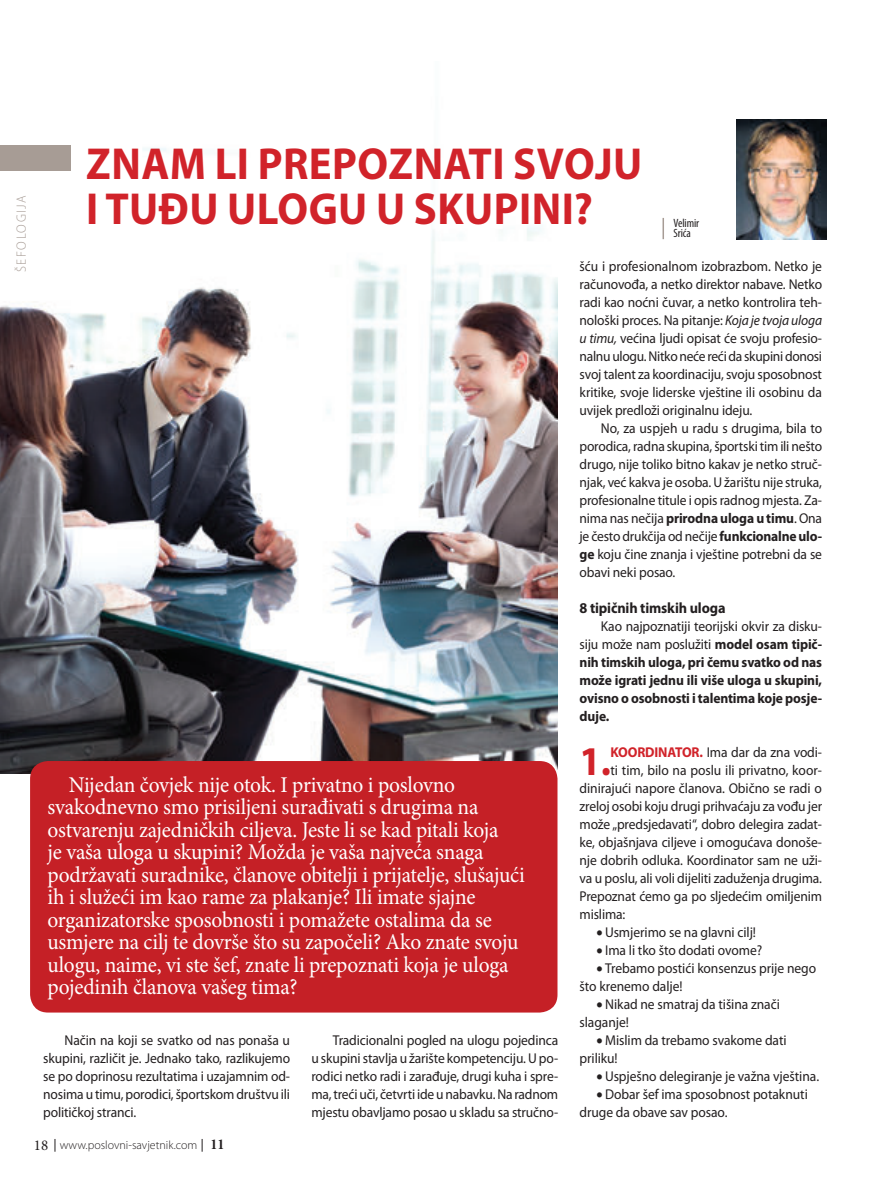
<style>
.page{position:relative;width:894px;height:1192px;background:#fff}
.page>*{position:absolute;margin:0;border:0;box-sizing:border-box;transform-origin:0 0}
._02_naslov{font:700 45px/45px "Myriad Pro";letter-spacing:.01em;color:#d1232a;scale:.95 1}
._01_Txt{font:700 40.95px "Myriad Pro";color:#d1232a;scale:.95 1}
._05_podnaslov{font:22.5px/22.5px "Minion Pro";letter-spacing:-.01em;color:#fff;scale:.95 1}
._04_medju_2{font:700 15px "Myriad Pro";letter-spacing:-.01em;color:#231f20;scale:.95 1}
._01_Txt-2{font:14.25px/18px "Myriad Pro";letter-spacing:-.01em;color:#231f20;text-align:justify;scale:.95 1}
._01_Txt-3{font:700 14.25px/18px "Myriad Pro";letter-spacing:-.01em;color:#231f20;text-align:justify;scale:.95 1}
.Paragraph_Style_3{font:300 13.5px "Myriad Pro";letter-spacing:.12em;color:#a79c95;scale:.95 1}
.t1{font:300 12px "Myriad Pro";color:#231f20}
._06_autor{font:condensed 12px/10.5px "Myriad Pro";letter-spacing:-.005em;color:#231f20}
.s1{font-family:"Minion Pro";font-weight:400;font-size:15px}
.s2{font-family:"Minion Pro";font-weight:700;font-stretch:condensed;font-size:15px}
.s3{font-style:italic}
.s4{font-weight:700}
.s5{font-weight:400}
.s6{font-weight:700;color:#d1232a}
</style>
<div class="page">
<svg style="left:55px;top:1139px;width:1px;height:13px"></svg>
<svg style="left:202px;top:1139px;width:1px;height:13px"></svg>
<img style="left:0;top:148px;width:557px;height:625px">
<svg style="left:662px;top:218px;width:1px;height:21px"></svg>
<img style="left:736px;top:120px;width:90px;height:120px">
<div style="left:0;top:145px;width:71px;height:26px;background:#a79c95"></div>
<div style="left:16px;top:174px;width:13px;height:105px;background:#fff"></div>
<div style="left:30px;top:761px;width:527px;height:251px;background:#c52026;border-radius:18px"></div>
<p class="Paragraph_Style_3" style="left:13px;top:272px;width:82px;rotate:-90deg">ŠEFOLOGIJA</p>
<p class="_02_naslov" style="left:86px;top:140px;width:586px">ZNAM LI PREPOZNATI SVOJU<br>I TUĐU ULOGU U SKUPINI?</p>
<p class="_06_autor" style="left:673px;top:218px;width:27px">Velimir<br>Srića</p>
<p class="_05_podnaslov" style="left:47px;top:773px;width:503px;text-indent:21px">Nijedan čovjek nije otok. I privatno i poslovno svakodnevno smo prisiljeni surađivati s drugima na ostvarenju zajedničkih ciljeva. Jeste li se kad pitali koja<br>je vaša uloga u skupini? Možda je vaša najveća snaga podržavati suradnike, članove obitelji i prijatelje, slušajući ih i služeći im kao rame za plakanje? Ili imate sjajne organizatorske sposobnosti i pomažete ostalima da se usmjere na cilj te dovrše što su započeli? Ako znate svoju ulogu, naime, vi ste šef, znate li prepoznati koja je uloga pojedinih članova vašeg tima?</p>
<p class="_01_Txt-2" style="left:43px;top:1031px;width:261px;text-indent:21px">Način na koji se svatko od nas ponaša u skupini, različit je. Jednako tako, razlikujemo se po doprinosu rezultatima i uzajamnim od&shy;nosima u timu, porodici, športskom društvu ili političkoj stranci.</p>
<p class="_01_Txt-2" style="left:311px;top:1031px;width:261px;text-indent:21px">Tradicionalni pogled na ulogu pojedinca u skupini stavlja u žarište kompetenciju. U po&shy;rodici netko radi i zarađuje, drugi kuha i spre&shy;ma, treći uči, četvrti ide u nabavku. Na radnom mjestu obavljamo posao u skladu sa stručno-</p>
<p class="t1" style="left:34px;top:1138px;width:192px"><span class="s1">18</span> www.poslovni-savjetnik.com <span class="s2">11</span></p>
<p class="_01_Txt-2" style="left:579px;top:257px;width:257px">šću i profesionalnom izobrazbom. Netko je računovođa, a netko direktor nabave. Netko radi kao noćni čuvar, a netko kontrolira teh&shy;nološki proces. Na pitanje: <span class="s3">Koja je tvoja uloga u timu,</span> većina ljudi opisat će svoju profesio&shy;nalnu ulogu. Nitko neće reći da skupini donosi svoj talent za koordinaciju, svoju sposobnost kritike, svoje liderske vještine ili osobinu da uvijek predloži originalnu ideju.</p>
<p class="_01_Txt-2" style="left:579px;top:419px;width:257px;text-indent:21px">No, za uspjeh u radu s drugima, bila to porodica, radna skupina, športski tim ili nešto drugo, nije toliko bitno kakav je netko struč&shy;njak, već kakva je osoba. U žarištu nije struka, profesionalne titule i opis radnog mjesta. Za&shy;nima nas nečija <span class="s4">prirodna uloga u timu</span>. Ona je često drukčija od nečije <span class="s4">funkcionalne ulo&shy;ge</span> koju čine znanja i vještine potrebni da se obavi neki posao.</p>
<p class="_04_medju_2" style="left:579px;top:598px;width:155px">8 tipičnih timskih uloga</p>
<p class="_01_Txt-3" style="left:579px;top:616px;width:257px;text-indent:21px"><span class="s5">Kao najpoznatiji teorijski okvir za disku&shy;siju može nam poslužiti</span> model osam tipič&shy;nih timskih uloga, pri čemu svatko od nas može igrati jednu ili više uloga u skupini, ovisno o osobnosti i talentima koje posje&shy;duje.</p>
<p class="_01_Txt" style="left:579px;top:734px;width:34px">1.</p>
<p class="_01_Txt-2" style="left:610px;top:743px;width:224px"><span class="s6">KOORDINATOR.</span> Ima dar da zna vodi-</p>
<p class="_01_Txt-2" style="left:610px;top:761px;width:224px">ti tim, bilo na poslu ili privatno, koor-</p>
<p class="_01_Txt-2" style="left:579px;top:779px;width:256px">dinirajući napore članova. Obično se radi o</p>
<p class="_01_Txt-2" style="left:579px;top:797px;width:257px">zreloj osobi koju drugi prihvaćaju za vođu jer</p>
<p class="_01_Txt-2" style="left:579px;top:815px;width:257px">može „predsjedavati“, dobro delegira zadat-</p>
<p class="_01_Txt-2" style="left:579px;top:833px;width:257px">ke, objašnjava ciljeve i omogućava donoše-</p>
<p class="_01_Txt-2" style="left:579px;top:851px;width:257px">nje dobrih odluka. Koordinator sam ne uži-</p>
<p class="_01_Txt-2" style="left:579px;top:869px;width:257px">va u poslu, ali voli dijeliti zaduženja drugima.</p>
<p class="_01_Txt-2" style="left:579px;top:887px;width:257px">Prepoznat ćemo ga po sljedećim omiljenim</p>
<p class="_01_Txt-2" style="left:579px;top:905px;width:50px">mislima:</p>
<p class="_01_Txt-2" style="left:596px;top:923px;width:169px">• Usmjerimo se na glavni cilj!</p>
<p class="_01_Txt-2" style="left:596px;top:941px;width:176px">• Ima li tko što dodati ovome?</p>
<p class="_01_Txt-2" style="left:579px;top:959px;width:250px;text-indent:17px">• Trebamo postići konsenzus prije nego što krenemo dalje!</p>
<p class="_01_Txt-2" style="left:579px;top:995px;width:212px;text-indent:17px">• Nikad ne smatraj da tišina znači slaganje!</p>
<p class="_01_Txt-2" style="left:579px;top:1031px;width:219px;text-indent:17px">• Mislim da trebamo svakome dati priliku!</p>
<p class="_01_Txt-2" style="left:596px;top:1067px;width:236px">• Uspješno delegiranje je važna vještina.</p>
<p class="_01_Txt-2" style="left:579px;top:1085px;width:242px;text-indent:17px">• Dobar šef ima sposobnost potaknuti druge da obave sav posao.</p>
</div>
